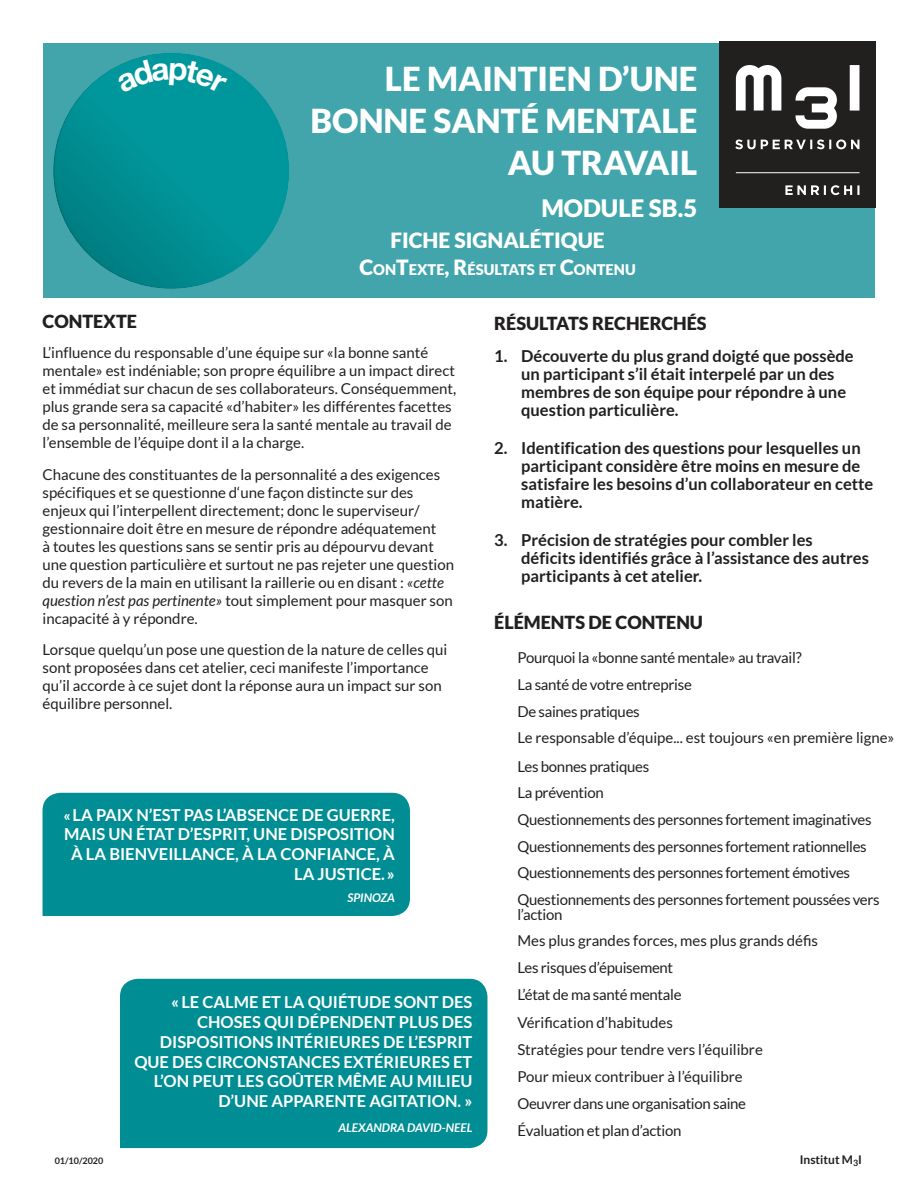
<style>
.page{position:relative;width:918px;height:1188px;background:#fff}
.page>*{position:absolute;margin:0;border:0;box-sizing:border-box;transform-origin:0 0}
.t1{font:900 33px/42px "Lato";color:#fff;text-align:right}
.t2{font:900 24px "Lato";color:#fff}
.t3{font:900 21px "Lato";color:#fff}
.t4{font:900 18px "Lato";color:#221f1f}
.t5{font:700 16.5px/18px "Lato";color:#221f1f}
.t6{font:700 16.5px/19.8px "Lato";color:#fff;text-align:right}
.t7{font:15px/18px "Lato";color:#221f1f}
.t8{font:15px/27.2px "Lato";letter-spacing:-.02em;color:#221f1f}
.t9{font:900 14.7px "Lato";color:#fff}
.t10{font:italic 700 12px "Lato";color:#fff}
.t11{font:700 12px "Lato";color:#221f1f}
.t12{font:700 9px "Lato";color:#221f1f}
.s1{font-size:21px}
.s2{font-style:italic}
.s3{font-size:15px}
</style>
<div class="page">
<div style="left:43px;top:43px;width:832px;height:255px;background:#41a5ab"></div>
<svg style="left:53px;top:53px;width:236px;height:236px;fill:#00979c"></svg>
<div style="left:120px;top:979px;width:367px;height:169px;background:#008d93"></div>
<div style="left:43px;top:793px;width:367px;height:123px;background:#008d93"></div>
<div style="left:719px;top:41px;width:156px;height:167px;background:#221f1f"></div>
<hr style="left:736px;top:172px;width:124px;height:1px;background:#fff">
<svg style="left:735px;top:139px;width:124px;height:10px"></svg>
<svg style="left:736px;top:65px;width:123px;height:64px"></svg>
<svg style="left:785px;top:185px;width:75px;height:10px"></svg>
<div style="left:117px;top:60px;width:111px;height:34px;background:#00979c"></div>
<h1 class="t1" style="left:311px;top:58px;width:388px">LE MAINTIEN D’UNE<br>BONNE SANTÉ MENTALE<br>AU TRAVAIL</h1>
<h2 class="t2" style="left:541px;top:195px;width:157px">MODULE SB.5</h2>
<h3 class="t3" style="left:390px;top:229px;width:216px">FICHE SIGNALÉTIQUE</h3>
<p class="t9" style="left:360px;top:262px;width:278px"><span class="s1">C</span>ON<span class="s1">T</span>EXTE<span class="s1">, R</span>ÉSULTATS ET <span class="s1">C</span>ONTENU</p>
<p class="t4" style="left:43px;top:311px;width:96px">CONTEXTE</p>
<p class="t7" style="left:43px;top:344px;width:415px">L’influence du responsable d’une équipe sur «la bonne santé mentale» est indéniable; son propre équilibre a un impact direct et immédiat sur chacun de ses collaborateurs. Conséquemment, plus grande sera sa capacité «d’habiter» les différentes facettes de sa personnalité, meilleure sera la santé mentale au travail de l’ensemble de l’équipe dont il a la charge.</p>
<p class="t7" style="left:43px;top:466px;width:413px">Chacune des constituantes de la personnalité a des exigences spécifiques et se questionne d‘une façon distincte sur des enjeux qui l’interpellent directement; donc le superviseur/ gestionnaire doit être en mesure de répondre adéquatement<br>à toutes les questions sans se sentir pris au dépourvu devant une question particulière et surtout ne pas rejeter une question du revers de la main en utilisant la raillerie ou en disant : <span class="s2">«cette question n’est pas pertinente»</span> tout simplement pour masquer son incapacité à y répondre.</p>
<p class="t7" style="left:43px;top:641px;width:406px">Lorsque quelqu’un pose une question de la nature de celles qui sont proposées dans cet atelier, ceci manifeste l’importance qu’il accorde à ce sujet dont la réponse aura un impact sur son équilibre personnel.</p>
<p class="t6" style="left:63px;top:804px;width:333px"><span class="s3">«</span> LA PAIX N’EST PAS L’ABSENCE DE GUERRE,<br>MAIS UN ÉTAT D’ESPRIT, UNE DISPOSITION<br>À LA BIENVEILLANCE, À LA CONFIANCE, À<br>LA JUSTICE. »</p>
<p class="t10" style="left:347px;top:893px;width:49px">SPINOZA</p>
<p class="t6" style="left:134px;top:992px;width:340px">« LE CALME ET LA QUIÉTUDE SONT DES CHOSES QUI DÉPENDENT PLUS DES DISPOSITIONS INTÉRIEURES DE L’ESPRIT QUE DES CIRCONSTANCES EXTÉRIEURES ET L’ON PEUT LES GOÛTER MÊME AU MILIEU D’UNE APPARENTE AGITATION. »</p>
<p class="t10" style="left:339px;top:1123px;width:135px">ALEXANDRA DAVID-NEEL</p>
<p class="t4" style="left:494px;top:314px;width:214px">RÉSULTATS RECHERCHÉS</p>
<p class="t5" style="left:521px;top:347px;width:334px;text-indent:-27px">1. Découverte du plus grand doigté que possède un participant s’il était interpelé par un des membres de son équipe pour répondre à une question particulière.</p>
<p class="t5" style="left:521px;top:439px;width:354px;text-indent:-27px">2. Identification des questions pour lesquelles un participant considère être moins en mesure de satisfaire les besoins d’un collaborateur en cette matière.</p>
<p class="t5" style="left:521px;top:531px;width:349px;text-indent:-27px">3. Précision de stratégies pour combler les déficits identifiés grâce à l’assistance des autres participants à cet atelier.</p>
<p class="t4" style="left:494px;top:613px;width:210px">ÉLÉMENTS DE CONTENU</p>
<p class="t8" style="left:517px;top:645px;width:286px">Pourquoi la «bonne santé mentale» au travail ?<br>La santé de votre entreprise<br>De saines pratiques</p>
<p class="t7" style="left:517px;top:723px;width:379px;line-height:29.4px">Le responsable d’équipe... est toujours «en première ligne»<br>Les bonnes pratiques</p>
<p class="t8" style="left:517px;top:779px;width:364px">La prévention<br>Questionnements des personnes fortement imaginatives Questionnements des personnes fortement rationnelles Questionnements des personnes fortement émotives Questionnements des personnes fortement poussées vers</p>
<p class="t7" style="left:517px;top:902px;width:302px;line-height:25.5px">l’action<br>Mes plus grandes forces, mes plus grands défis</p>
<p class="t8" style="left:517px;top:954px;width:247px">Les risques d’épuisement<br>L’état de ma santé mentale<br>Vérification d’habitudes<br>Stratégies pour tendre vers l’équilibre<br>Pour mieux contribuer à l’équilibre<br>Oeuvrer dans une organisation saine<br>Évaluation et plan d’action</p>
<p class="t12" style="left:55px;top:1156px;width:50px">01/10/2020</p>
<p class="t11" style="left:800px;top:1153px;width:64px">Institut M<sub>3</sub>I</p>
</div>
